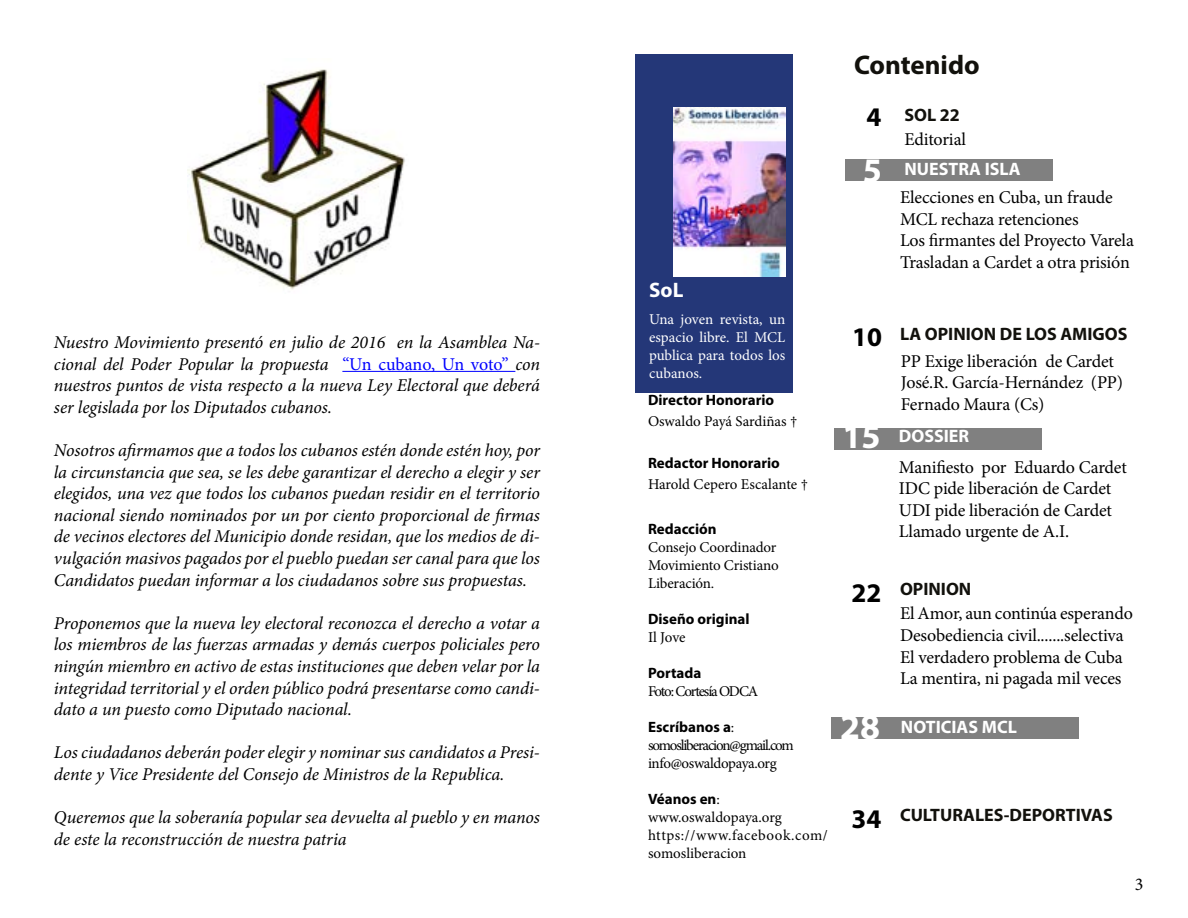
<style>
.page{position:relative;width:1188px;height:918px;background:#fff}
.page>*{position:absolute;margin:0;border:0;box-sizing:border-box;transform-origin:0 0}
.t1{font:700 34.5px "Myriad Pro";color:#fff}
.t2{font:700 27px "Myriad Pro";color:#12110c}
.t3{font:700 27px "Myriad Pro";color:#000}
.t4{font:700 21px "Myriad Pro";color:#fff}
.t5{font:italic 18px/21.6px "Minion Pro";letter-spacing:-.005em;color:#000;text-align:justify}
.t6{font:18px/21.6px "Minion Pro";letter-spacing:-.01em;color:#000}
.t7{font:700 18px "Myriad Pro";color:#12110c}
.t8{font:700 18px "Myriad Pro";color:#fff}
.t9{font:15px/18px "Minion Pro";letter-spacing:-.01em;color:#000}
.t10{font:700 15px "Myriad Pro";color:#000}
.t11{font:15px/18px "Minion Pro";color:#fff;text-align:justify}
.t12{font:15px/18px "Minion Pro";letter-spacing:-.07em;color:#000}
.t13{font:15px "Minion Pro";letter-spacing:-.075em;color:#000}
.s1{font-style:normal;color:#00f}
.s2{font-family:"Minion Pro";font-weight:400}
.s3{font-size:34.5px}
.s4{font-size:27px;color:#000}
.s5{font-size:36px}
</style>
<div class="page">
<img style="left:188px;top:69px;width:217px;height:221px">
<hr style="left:342px;top:371px;width:173px;height:1px;background:#00f">
<div style="left:635px;top:54px;width:158px;height:338px;background:#243778"></div>
<img style="left:674px;top:107px;width:111px;height:169px">
<div style="left:831px;top:717px;width:247px;height:22px;background:#808080"></div>
<div style="left:845px;top:159px;width:208px;height:22px;background:#808080"></div>
<div style="left:835px;top:429px;width:207px;height:21px;background:#808080"></div>
<p class="t5" style="left:54px;top:331px;width:488px">Nuestro Movimiento presentó en julio de 2016 en la Asamblea Na&shy;cional del Poder Popular la propuesta <span class="s1">“Un cubano, Un voto”</span> con nuestros puntos de vista respecto a la nueva Ley Electoral que deberá ser legislada por los Diputados cubanos.</p>
<p class="t5" style="left:54px;top:439px;width:488px">Nosotros afirmamos que a todos los cubanos estén donde estén hoy, por la circunstancia que sea, se les debe garantizar el derecho a elegir y ser elegidos, una vez que todos los cubanos puedan residir en el territorio nacional siendo nominados por un por ciento proporcional de firmas de vecinos electores del Municipio donde residan, que los medios de di&shy;vulgación masivos pagados por el pueblo puedan ser canal para que los Candidatos puedan informar a los ciudadanos sobre sus propuestas.</p>
<p class="t5" style="left:54px;top:612px;width:488px">Proponemos que la nueva ley electoral reconozca el derecho a votar a los miembros de las fuerzas armadas y demás cuerpos policiales pero ningún miembro en activo de estas instituciones que deben velar por la integridad territorial y el orden público podrá presentarse como candi&shy;dato a un puesto como Diputado nacional.</p>
<p class="t5" style="left:54px;top:742px;width:488px">Los ciudadanos deberán poder elegir y nominar sus candidatos a Presi&shy;dente y Vice Presidente del Consejo de Ministros de la Republica.</p>
<p class="t5" style="left:54px;top:807px;width:488px">Queremos que la soberanía popular sea devuelta al pueblo y en manos de este la reconstrucción de nuestra patria</p>
<p class="t4" style="left:649px;top:276px;width:36px">SoL</p>
<p class="t11" style="left:649px;top:310px;width:138px">Una joven revista, un espacio libre. El MCL publica para todos los cubanos.</p>
<p class="t10" style="left:648px;top:390px;width:128px">Director Honorario</p>
<p class="t9" style="left:648px;top:413px;width:151px">Oswaldo Payá Sardiñas †</p>
<p class="t10" style="left:648px;top:453px;width:133px">Redactor Honorario</p>
<p class="t9" style="left:648px;top:476px;width:162px">Harold Cepero Escalante †</p>
<p class="t10" style="left:648px;top:519px;width:70px">Redacción</p>
<p class="t9" style="left:648px;top:539px;width:132px">Consejo Coordinador<br>Movimiento Cristiano<br>Liberación.</p>
<p class="t10" style="left:648px;top:609px;width:103px">Diseño original</p>
<p class="t9" style="left:648px;top:629px;width:39px">Il Jove</p>
<p class="t10" style="left:648px;top:663px;width:55px">Portada</p>
<p class="t13" style="left:648px;top:681px;width:112px">Foto: Cortesía ODCA</p>
<p class="t10" style="left:648px;top:717px;width:88px">Escríbanos a<span class="s2">:</span></p>
<p class="t12" style="left:648px;top:737px;width:147px">somosliberacion@gmail.com info@oswaldopaya.org</p>
<p class="t10" style="left:648px;top:789px;width:73px">Véanos en<span class="s2">:</span></p>
<p class="t9" style="left:648px;top:809px;width:181px">www.oswaldopaya.org https://www.facebook.com/ somosliberacion</p>
<h2 class="t2" style="left:854px;top:48px;width:127px">Contenido</h2>
<h2 class="t3" style="left:866px;top:99px;width:16px">4</h2>
<p class="t7" style="left:904px;top:103px;width:57px">SOL 22</p>
<h1 class="t1" style="left:863px;top:148px;width:21px">5</h1>
<p class="t6" style="left:904px;top:128px;width:63px">Editorial</p>
<p class="t8" style="left:904px;top:158px;width:118px">NUESTRA ISLA</p>
<p class="t6" style="left:900px;top:186px;width:235px">Elecciones en Cuba, un fraude<br>MCL rechaza retenciones<br>Los firmantes del Proyecto Varela<br>Trasladan a Cardet a otra prisión</p>
<p class="t7" style="left:900px;top:322px;width:229px">LA OPINION DE LOS AMIGOS</p>
<p class="t6" style="left:901px;top:350px;width:224px">PP Exige liberación de Cardet<br>José.R. García-Hernández (PP)<br>Fernado Maura (Cs)</p>
<p class="t8" style="left:842px;top:424px;width:128px"><span class="s3">15</span> DOSSIER</p>
<h2 class="t3" style="left:852px;top:319px;width:31px">10</h2>
<p class="t6" style="left:899px;top:456px;width:229px">Manifiesto por Eduardo Cardet<br>IDC pide liberación de Cardet<br>UDI pide liberación de Cardet<br>Llamado urgente de A.I.</p>
<p class="t7" style="left:851px;top:578px;width:121px"><span class="s4">22</span> OPINION</p>
<p class="t6" style="left:900px;top:603px;width:234px">El Amor, aun continúa esperando Desobediencia civil.......selectiva El verdadero problema de Cuba La mentira, ni pagada mil veces</p>
<p class="t8" style="left:840px;top:715px;width:178px"><span class="s5">28</span> NOTICIAS MCL</p>
<p class="t7" style="left:851px;top:803px;width:263px"><span class="s4">34</span> CULTURALES-DEPORTIVAS</p>
<p class="t6" style="left:1135px;top:874px;width:10px">3</p>
</div>
